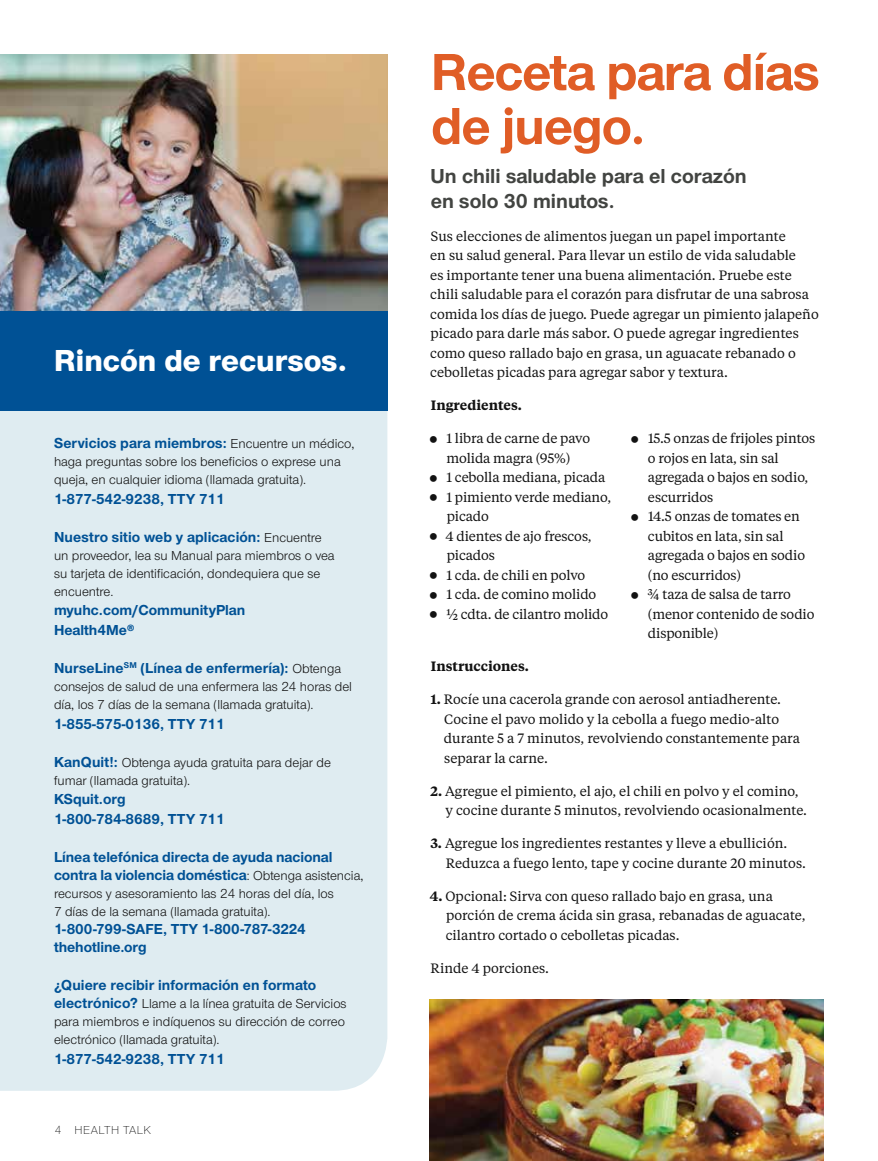
<style>
.page{position:relative;width:878px;height:1161px;background:#fff}
.page>*{position:absolute;margin:0;border:0;box-sizing:border-box;transform-origin:0 0}
.t1{font:700 54px/54px "UHC Sans";letter-spacing:-.02em;color:#e05d26}
.t2{font:800 31.5px "UHC Sans";color:#fff}
.t3{font:700 21px/25.2px "UHC Sans";color:#424441}
.t4{font:700 15px/19.5px "UHC Sans";color:#005195}
.t5{font:13.5px/19.5px "UHC Serif Text";color:#121212}
.t6{font:13.5px/18px "UHC Sans";color:#121212}
.t7{font:600 13.5px "UHC Serif Text";color:#121212}
.t8{font:300 12px "UHC Sans";letter-spacing:.04em;color:#121212}
.s1{font-weight:400;font-size:13.5px;color:#121212}
.s2{font-weight:700;font-size:15px;color:#005195}
.s3{font-weight:600}
</style>
<div class="page">
<div style="left:0;top:411px;width:387px;height:680px;background:#dfecf1"></div>
<div style="left:0;top:310px;width:387px;height:101px;background:#005195"></div>
<img style="left:0;top:54px;width:387px;height:256px">
<img style="left:430px;top:999px;width:394px;height:162px">
<h2 class="t2" style="left:54px;top:339px;width:294px">Rincón de recursos.</h2>
<p class="t4" style="left:54px;top:433px;width:302px">Servicios para miembros: <span class="s1">Encuentre un médico,</span></p>
<p class="t6" style="left:54px;top:452px;width:288px">haga preguntas sobre los beneficios o exprese una queja, en cualquier idioma (llamada gratuita).</p>
<p class="t4" style="left:54px;top:488px;width:172px">1-877-542-9238, TTY 711</p>
<p class="t4" style="left:54px;top:527px;width:269px">Nuestro sitio web y aplicación: <span class="s1">Encuentre</span></p>
<p class="t6" style="left:54px;top:546px;width:282px">un proveedor, lea su Manual para miembros o vea su tarjeta de identificación, dondequiera que se encuentre.</p>
<p class="t4" style="left:54px;top:600px;width:193px">myuhc.com/CommunityPlan<br>Health4Me®</p>
<p class="t4" style="left:54px;top:658px;width:288px">NurseLine<sup>SM</sup> (Línea de enfermería): <span class="s1">Obtenga</span></p>
<p class="t6" style="left:54px;top:677px;width:299px">consejos de salud de una enfermera las 24 horas del día, los 7 días de la semana (llamada gratuita).</p>
<p class="t4" style="left:54px;top:713px;width:172px">1-855-575-0136, TTY 711</p>
<p class="t6" style="left:54px;top:753px;width:278px"><span class="s2">KanQuit!:</span> Obtenga ayuda gratuita para dejar de fumar (llamada gratuita).</p>
<p class="t4" style="left:54px;top:789px;width:172px">KSquit.org<br>1-800-784-8689, TTY 711</p>
<p class="t4" style="left:54px;top:848px;width:311px;line-height:18px">Línea telefónica directa de ayuda nacional contra la violencia doméstica<span class="s1">: Obtenga asistencia,</span></p>
<p class="t6" style="left:54px;top:884px;width:281px">recursos y asesoramiento las 24 horas del día, los<br>7 días de la semana (llamada gratuita).</p>
<p class="t4" style="left:54px;top:920px;width:253px;line-height:18px">1-800-799-SAFE, TTY 1-800-787-3224 thehotline.org</p>
<p class="t4" style="left:54px;top:975px;width:264px">¿Quiere recibir información en formato</p>
<p class="t6" style="left:54px;top:994px;width:294px"><span class="s2">electrónico?</span> Llame a la línea gratuita de Servicios para miembros e indíquenos su dirección de correo electrónico (llamada gratuita).</p>
<p class="t4" style="left:54px;top:1049px;width:172px">1-877-542-9238, TTY 711</p>
<p class="t8" style="left:55px;top:1122px;width:98px">4 HEALTH TALK</p>
<h1 class="t1" style="left:431px;top:43px;width:390px">Receta para días de juego.</h1>
<h3 class="t3" style="left:430px;top:162px;width:317px">Un chili saludable para el corazón en solo 30 minutos.</h3>
<p class="t5" style="left:430px;top:226px;width:390px">Sus elecciones de alimentos juegan un papel importante<br>en su salud general. Para llevar un estilo de vida saludable<br>es importante tener una buena alimentación. Pruebe este chili saludable para el corazón para disfrutar de una sabrosa comida los días de juego. Puede agregar un pimiento jalapeño picado para darle más sabor. O puede agregar ingredientes como queso rallado bajo en grasa, un aguacate rebanado o cebolletas picadas para agregar sabor y textura.</p>
<p class="t7" style="left:431px;top:396px;width:93px">Ingredientes.</p>
<p class="t5" style="left:445px;top:428px;width:167px">1 libra de carne de pavo molida magra (95%)<br>1 cebolla mediana, picada<br>1 pimiento verde mediano, picado<br>4 dientes de ajo frescos, picados<br>1 cda. de chili en polvo<br>1 cda. de comino molido<br>1/2 cdta. de cilantro molido</p>
<p class="t5" style="left:647px;top:428px;width:169px">15.5 onzas de frijoles pintos o rojos en lata, sin sal agregada o bajos en sodio, escurridos<br>14.5 onzas de tomates en cubitos en lata, sin sal agregada o bajos en sodio (no escurridos)<br>3/4 taza de salsa de tarro (menor contenido de sodio disponible)</p>
<p class="t7" style="left:431px;top:657px;width:100px">Instrucciones.</p>
<p class="t5" style="left:444px;top:689px;width:357px;text-indent:-14px"><span class="s3">1.</span> Rocíe una cacerola grande con aerosol antiadherente.<br>Cocine el pavo molido y la cebolla a fuego medio-alto durante 5 a 7 minutos, revolviendo constantemente para separar la carne.</p>
<p class="t5" style="left:445px;top:781px;width:363px;text-indent:-15px"><span class="s3">2.</span> Agregue el pimiento, el ajo, el chili en polvo y el comino, y cocine durante 5 minutos, revolviendo ocasionalmente.</p>
<p class="t5" style="left:445px;top:833px;width:362px;text-indent:-15px"><span class="s3">3.</span> Agregue los ingredientes restantes y lleve a ebullición.<br>Reduzca a fuego lento, tape y cocine durante 20 minutos.</p>
<p class="t5" style="left:446px;top:886px;width:361px;text-indent:-16px"><span class="s3">4.</span> Opcional: Sirva con queso rallado bajo en grasa, una porción de crema ácida sin grasa, rebanadas de aguacate, cilantro cortado o cebolletas picadas.</p>
<p class="t5" style="left:430px;top:958px;width:120px">Rinde 4 porciones.</p>
</div>
